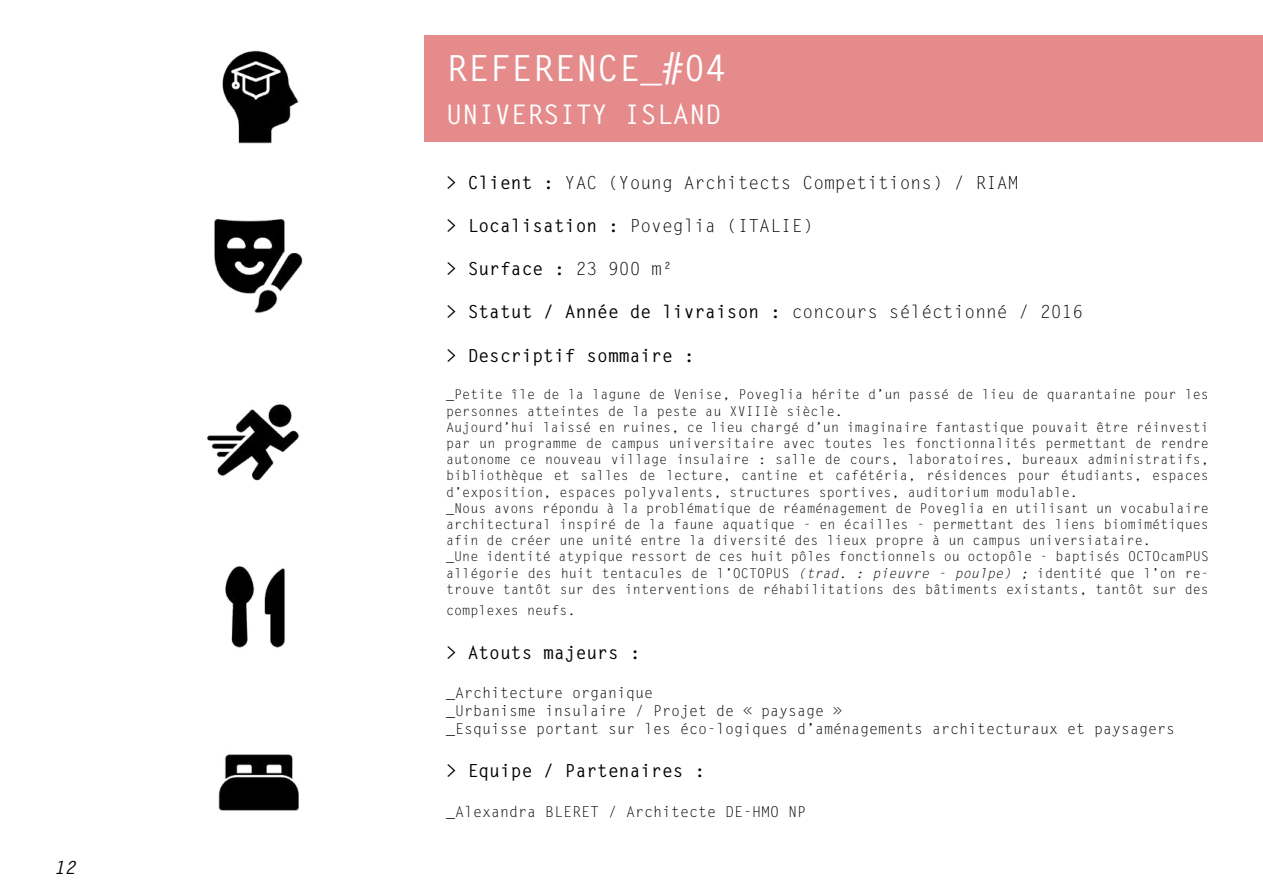
<style>
.page{position:relative;width:1263px;height:893px;background:#fff}
.page>*{position:absolute;margin:0;border:0;box-sizing:border-box;transform-origin:0 0}
.t1{font:700 36px "Letter Gothic Std";color:#fff}
.t2{font:700 27px "Letter Gothic Std";color:#fff}
.t3{font:700 18px "Letter Gothic Std";color:#000}
.t4{font:18px "Letter Gothic Std";color:#000}
.t5{font:italic 700 18px "Letter Gothic Std";color:#000}
.t6{font:15px/18px "Letter Gothic Std";color:#000}
.t7{font:13.5px/16.2px "Letter Gothic Std";color:#000}
.s1{font-weight:700}
.s2{font-weight:400}
.s3{font-style:italic}
</style>
<div class="page">
<div style="left:425px;top:35px;width:838px;height:107px;background:#e68b8c"></div>
<img style="left:222px;top:50px;width:77px;height:94px">
<img style="left:214px;top:219px;width:89px;height:94px">
<img style="left:207px;top:404px;width:92px;height:77px">
<img style="left:225px;top:566px;width:60px;height:82px">
<img style="left:218px;top:754px;width:81px;height:57px">
<h3 class="t5" style="left:54px;top:856px;width:23px">12</h3>
<h1 class="t1" style="left:446px;top:46px;width:282px">REFERENCE_#04</h1>
<h2 class="t2" style="left:446px;top:98px;width:277px">UNIVERSITY ISLAND</h2>
<h3 class="t4" style="left:446px;top:172px;width:574px"><span class="s1">&gt; Client :</span> YAC (Young Architects Competitions) / RIAM</h3>
<h3 class="t4" style="left:446px;top:215px;width:369px"><span class="s1">&gt; Localisation :</span> Poveglia (ITALIE)</h3>
<h3 class="t3" style="left:446px;top:258px;width:228px">&gt; Surface : <span class="s2">23 900 m2</span></h3>
<h3 class="t3" style="left:446px;top:301px;width:639px">&gt; Statut / Année de livraison : <span class="s2">concours séléctionné / 2016</span></h3>
<h3 class="t3" style="left:446px;top:344px;width:250px">&gt; Descriptif sommaire :</h3>
<p class="t7" style="left:446px;top:387px;width:764px"><span class="s1">_</span>Petite île de la lagune de Venise, Poveglia hérite d’un passé de lieu de quarantaine pour les personnes atteintes de la peste au XVIIIè siècle.<br>Aujourd’hui laissé en ruines, ce lieu chargé d’un imaginaire fantastique pouvait être réinvesti par un programme de campus universitaire avec toutes les fonctionnalités permettant de rendre autonome ce nouveau village insulaire : salle de cours, laboratoires, bureaux administratifs, bibliothèque et salles de lecture, cantine et cafétéria, résidences pour étudiants, espaces d’exposition, espaces polyvalents, structures sportives, auditorium modulable.<br>_Nous avons répondu à la problématique de réaménagement de Poveglia en utilisant un vocabulaire architectural inspiré de la faune aquatique - en écailles - permettant des liens biomimétiques afin de créer une unité entre la diversité des lieux propre à un campus universiataire.<br>_Une identité atypique ressort de ces huit pôles fonctionnels ou octopôle - baptisés OCTOcamPUS allégorie des huit tentacules de l’OCTOPUS <span class="s3">(trad. : pieuvre - poulpe) ;</span> identité que l’on re&shy;trouve tantôt sur des interventions de réhabilitations des bâtiments existants, tantôt sur des</p>
<p class="t7" style="left:446px;top:603px;width:131px">complexes neufs.</p>
<h3 class="t3" style="left:446px;top:641px;width:196px">&gt; Atouts majeurs :</h3>
<p class="t6" style="left:446px;top:684px;width:730px">_Architecture organique<br>_Urbanisme insulaire / Projet de « paysage »<br>_Esquisse portant sur les éco-logiques d’aménagements architecturaux et paysagers</p>
<h3 class="t3" style="left:446px;top:760px;width:261px">&gt; Equipe / Partenaires :</h3>
<p class="t6" style="left:446px;top:803px;width:362px">_Alexandra BLERET / Architecte DE-HMO NP</p>
</div>
